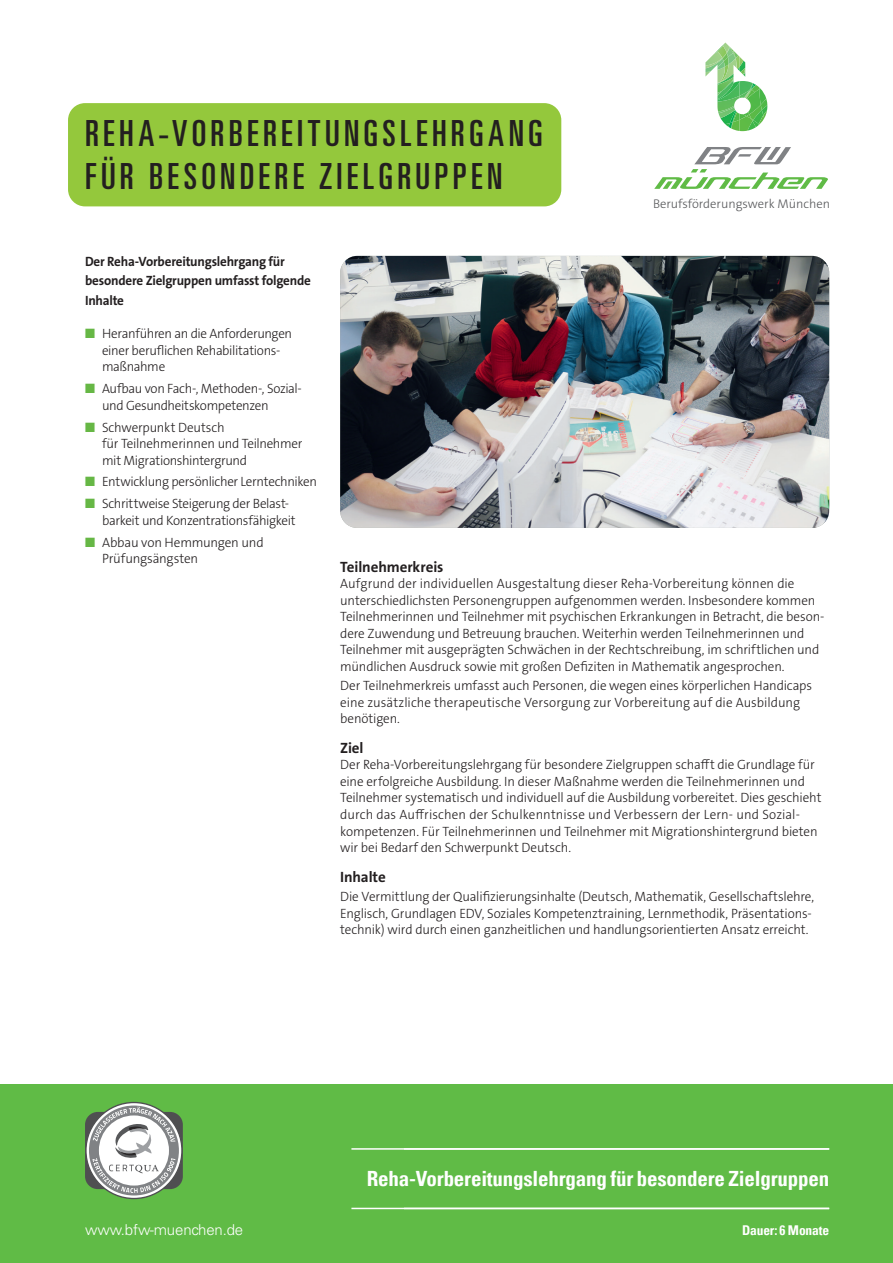
<style>
.page{position:relative;width:893px;height:1263px;background:#fff}
.page>*{position:absolute;margin:0;border:0;box-sizing:border-box;transform-origin:0 0}
.Titelseite{font:ultra-condensed 36px/43.2px "Univers LT Std";letter-spacing:.12em;color:#231f20}
.Abbinder_Beruf{font:700 condensed 21px "Univers LT Pro";letter-spacing:-.01em;color:#fff}
.Abbbinder_Bereich{font:300 15px "Univers LT Std";letter-spacing:-.01em;color:#fff}
.Copy_Bold{font:700 15px "The Sans Os F";letter-spacing:-.005em;color:#231f20}
.Copy{font:700 15px "The Sans Os F";letter-spacing:-.01em;color:#231f20}
.Copy-2{font:300 13.5px/16.5px "The Sans Os F";letter-spacing:-.01em;color:#231f20}
.Subline{font:700 13.5px/19.5px "The Sans Os F";letter-spacing:-.015em;color:#231f20}
.Abbbinder_Bereich-2{font:700 condensed 13.5px "Univers LT Pro";letter-spacing:-.01em;color:#fff}
.t1{font:300 12.6px "The Sans Os F";color:#57585a}
.s1{color:#66b745}
</style>
<div class="page">
<div style="left:0;top:1084px;width:893px;height:179px;background:#60bb46"></div>
<hr style="left:351px;top:1148px;width:478px;height:2px;background:#fff">
<hr style="left:351px;top:1208px;width:478px;height:1px;background:#fff">
<svg style="left:705px;top:43px;width:62px;height:88px"></svg>
<svg style="left:654px;top:147px;width:174px;height:42px"></svg>
<img style="left:340px;top:256px;width:489px;height:272px">
<svg style="left:85px;top:1102px;width:98px;height:97px;background:#afbcad"></svg>
<div style="left:68px;top:103px;width:493px;height:103px;background:#94c83c;border-radius:17px"></div>
<p class="Titelseite" style="left:85px;top:112px;width:459px">REHA-VORBEREITUNGSLEHRGANG<br>FÜR BESONDERE ZIELGRUPPEN</p>
<p class="t1" style="left:653px;top:195px;width:178px">Berufsförderungswerk München</p>
<p class="Subline" style="left:85px;top:252px;width:227px">Der Reha-Vorbereitungslehrgang für besondere Zielgruppen umfasst folgende<br>Inhalte</p>
<p class="Copy-2" style="left:102px;top:326px;width:192px;text-indent:-17px"><span class="s1">■</span> Heranführen an die Anforderungen einer beruflichen Rehabilitations&shy;maßnahme</p>
<p class="Copy-2" style="left:102px;top:380px;width:201px;text-indent:-17px"><span class="s1">■</span> Aufbau von Fach-, Methoden-, Sozial&shy;und Gesundheitskompetenzen</p>
<p class="Copy-2" style="left:102px;top:419px;width:202px;text-indent:-17px"><span class="s1">■</span> Schwerpunkt Deutsch<br>für Teilnehmerinnen und Teilnehmer mit Migrationshintergrund</p>
<p class="Copy-2" style="left:85px;top:474px;width:233px"><span class="s1">■</span> Entwicklung persönlicher Lerntechniken</p>
<p class="Copy-2" style="left:102px;top:495px;width:195px;text-indent:-17px"><span class="s1">■</span> Schrittweise Steigerung der Belast&shy;barkeit und Konzentrationsfähigkeit</p>
<p class="Copy-2" style="left:102px;top:534px;width:163px;text-indent:-17px"><span class="s1">■</span> Abbau von Hemmungen und<br>Prüfungsängsten</p>
<p class="Copy_Bold" style="left:340px;top:557px;width:105px">Teilnehmerkreis</p>
<p class="Copy-2" style="left:340px;top:575px;width:486px">Aufgrund der individuellen Ausgestaltung dieser Reha-Vorbereitung können die unterschiedlichsten Personengruppen aufgenommen werden. Insbesondere kommen Teilnehmerinnen und Teilnehmer mit psychischen Erkrankungen in Betracht, die beson&shy;dere Zuwendung und Betreuung brauchen. Weiterhin werden Teilnehmerinnen und Teilnehmer mit ausgeprägten Schwächen in der Rechtschreibung, im schriftlichen und mündlichen Ausdruck sowie mit großen Defiziten in Mathematik angesprochen.</p>
<p class="Copy-2" style="left:340px;top:677px;width:474px">Der Teilnehmerkreis umfasst auch Personen, die wegen eines körperlichen Handicaps eine zusätzliche therapeutische Versorgung zur Vorbereitung auf die Ausbildung benötigen.</p>
<p class="Copy_Bold" style="left:340px;top:738px;width:25px">Ziel</p>
<p class="Copy-2" style="left:340px;top:757px;width:483px">Der Reha-Vorbereitungslehrgang für besondere Zielgruppen schafft die Grundlage für eine erfolgreiche Ausbildung. In dieser Maßnahme werden die Teilnehmerinnen und Teilnehmer systematisch und individuell auf die Ausbildung vorbereitet. Dies geschieht durch das Auffrischen der Schulkenntnisse und Verbessern der Lern- und Sozial&shy;kompetenzen. Für Teilnehmerinnen und Teilnehmer mit Migrationshintergrund bieten wir bei Bedarf den Schwerpunkt Deutsch.</p>
<p class="Copy" style="left:340px;top:867px;width:47px">Inhalte</p>
<p class="Copy-2" style="left:340px;top:889px;width:475px">Die Vermittlung der Qualifizierungsinhalte (Deutsch, Mathematik, Gesellschaftslehre,<br>Englisch, Grundlagen EDV, Soziales Kompetenztraining, Lernmethodik, Präsentations&shy;technik) wird durch einen ganzheitlichen und handlungsorientierten Ansatz erreicht.</p>
<p class="Abbinder_Beruf" style="left:367px;top:1165px;width:464px">Reha-Vorbereitungslehrgang für besondere Zielgruppen</p>
<p class="Abbbinder_Bereich" style="left:85px;top:1221px;width:160px">www.bfw-muenchen.de</p>
<p class="Abbbinder_Bereich-2" style="left:742px;top:1222px;width:89px">Dauer: 6 Monate</p>
</div>
